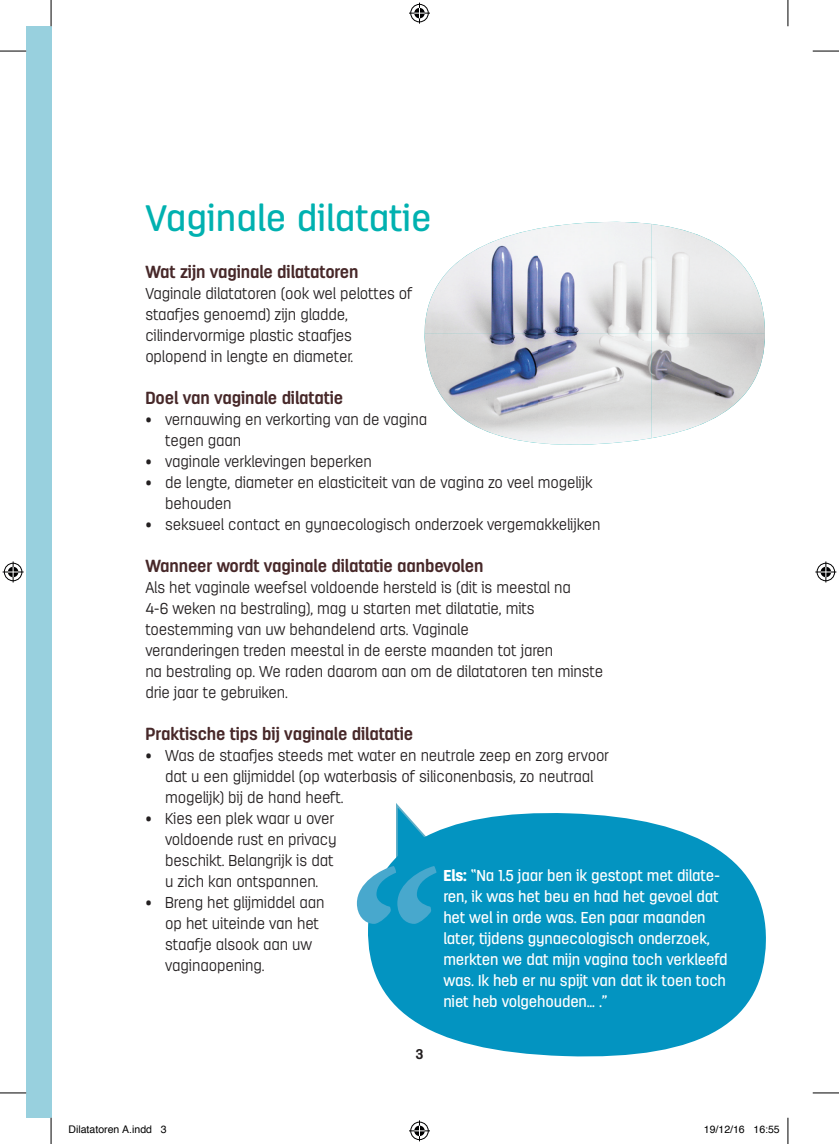
<style>
.page{position:relative;width:839px;height:1144px;background:#fff}
.page>*{position:absolute;margin:0;border:0;box-sizing:border-box;transform-origin:0 0}
.t1{font:700 232.4px "Arno Pro";color:#48a8cd}
.t2{font:500 36.75px "Antartida Rounded";color:#00b1b0}
.t3{font:700 17.5px "Antartida Rounded";letter-spacing:-.01em;color:#472829;scale:.96 1}
.t4{font:300 15.75px/21px "Antartida Rounded";letter-spacing:-.01em;color:#231f20;scale:.96 1}
.t5{font:500 15.75px/21px "Antartida Rounded";letter-spacing:-.01em;color:#fff;scale:.96 1}
.t6{font:700 14px "Antartida Rounded";color:#231f20}
.t7{font:10.5px "Helvetica";color:#000001}
.s1{font-weight:900}
</style>
<div class="page">
<div style="left:26px;top:26px;width:26px;height:1092px;background:#98d0de"></div>
<svg style="left:424px;top:221px;width:228px;height:218px"></svg>
<img style="left:426px;top:295px;width:6px;height:24px">
<img style="left:538px;top:222px;width:113px;height:223px">
<img style="left:651px;top:224px;width:114px;height:214px">
<img style="left:424px;top:333px;width:114px;height:110px">
<svg style="left:368px;top:809px;width:398px;height:248px;fill:#0394c1"></svg>
<svg style="left:0;top:51px;width:26px;height:1px"></svg>
<svg style="left:813px;top:51px;width:26px;height:1px"></svg>
<svg style="left:0;top:1092px;width:26px;height:1px"></svg>
<svg style="left:813px;top:1092px;width:26px;height:1px"></svg>
<svg style="left:51px;top:0;width:1px;height:26px"></svg>
<svg style="left:51px;top:1118px;width:1px;height:26px"></svg>
<svg style="left:787px;top:0;width:1px;height:26px"></svg>
<svg style="left:787px;top:1118px;width:1px;height:26px"></svg>
<svg style="left:409px;top:3px;width:21px;height:21px"></svg>
<svg style="left:409px;top:1120px;width:21px;height:21px"></svg>
<svg style="left:3px;top:561px;width:21px;height:21px"></svg>
<svg style="left:815px;top:561px;width:21px;height:21px"></svg>
<h2 class="t2" style="left:145px;top:198px;width:288px">Vaginale dilatatie</h2>
<p class="t3" style="left:145px;top:262px;width:223px">Wat zijn vaginale dilatatoren</p>
<p class="t4" style="left:145px;top:283px;width:280px">Vaginale dilatatoren (ook wel pelottes of staafjes genoemd) zijn gladde, cilindervormige plastic staafjes oplopend in lengte en diameter.</p>
<p class="t3" style="left:145px;top:388px;width:208px">Doel van vaginale dilatatie</p>
<p class="t4" style="left:165px;top:409px;width:274px;text-indent:-20px">• vernauwing en verkorting van de vagina tegen gaan</p>
<p class="t4" style="left:145px;top:451px;width:237px">• vaginale verklevingen beperken</p>
<p class="t4" style="left:165px;top:472px;width:447px;text-indent:-20px">• de lengte, diameter en elasticiteit van de vagina zo veel mogelijk behouden</p>
<p class="t4" style="left:145px;top:514px;width:476px">• seksueel contact en gynaecologisch onderzoek vergemakkelijken</p>
<p class="t3" style="left:145px;top:556px;width:354px">Wanneer wordt vaginale dilatatie aanbevolen</p>
<p class="t4" style="left:145px;top:577px;width:478px">Als het vaginale weefsel voldoende hersteld is (dit is meestal na<br>4-6 weken na bestraling), mag u starten met dilatatie, mits toestemming van uw behandelend arts. Vaginale<br>veranderingen treden meestal in de eerste maanden tot jaren<br>na bestraling op. We raden daarom aan om de dilatatoren ten minste drie jaar te gebruiken.</p>
<p class="t3" style="left:145px;top:724px;width:281px">Praktische tips bij vaginale dilatatie</p>
<p class="t4" style="left:165px;top:745px;width:464px;text-indent:-20px">• Was de staafjes steeds met water en neutrale zeep en zorg ervoor dat u een glijmiddel (op waterbasis of siliconenbasis, zo neutraal mogelijk) bij de hand heeft.</p>
<p class="t4" style="left:165px;top:808px;width:180px;text-indent:-20px">• Kies een plek waar u over voldoende rust en privacy beschikt. Belangrijk is dat u zich kan ontspannen.</p>
<p class="t4" style="left:165px;top:892px;width:167px;text-indent:-20px">• Breng het glijmiddel aan op het uiteinde van het staafje alsook aan uw vaginaopening.</p>
<h1 class="t1" style="left:348px;top:818px;width:98px">“</h1>
<p class="t5" style="left:443px;top:865px;width:298px"><span class="s1">Els:</span> “Na 1.5 jaar ben ik gestopt met dilate&shy;ren, ik was het beu en had het gevoel dat het wel in orde was. Een paar maanden later, tijdens gynaecologisch onderzoek, merkten we dat mijn vagina toch verkleefd was. Ik heb er nu spijt van dat ik toen toch</p>
<p class="t6" style="left:415px;top:1046px;width:10px">3</p>
<p class="t5" style="left:443px;top:991px;width:173px">niet heb volgehouden… .”</p>
<p class="t7" style="left:69px;top:1122px;width:100px">Dilatatoren A.indd 3</p>
<p class="t7" style="left:704px;top:1122px;width:77px">19/12/16 16:55</p>
</div>
